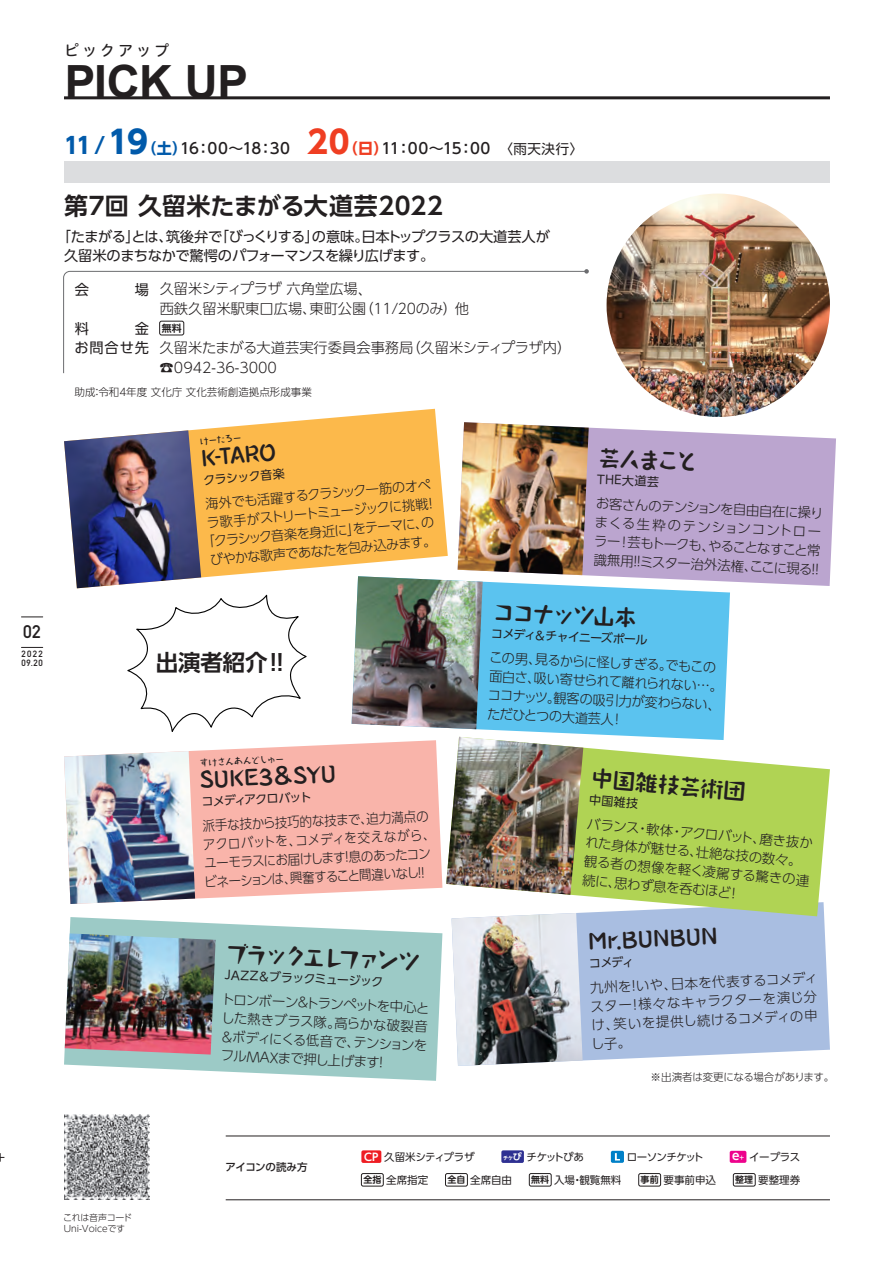
<style>
.page{position:relative;width:894px;height:1264px;background:#fff}
.page>*{position:absolute;margin:0;border:0;box-sizing:border-box;transform-origin:0 0}
.t1{font:700 45.75px "Arial";letter-spacing:-.015em;color:#231f20}
.t2{font:700 24px "UD Shin Go Pr 6 N De";letter-spacing:.01em;color:#231f20}
.t3{font:700 22.5px "Takarhythm Min De";color:#231f20}
.t4{font:700 22.5px "UD Shin Go Pr 6 N De";letter-spacing:-.005em;color:#231f20}
.t5{font:700 18px "DIN Alternate";color:#231f20}
.t6{font:500 15px "UD Shin Go Pr 6 N";letter-spacing:-.005em;color:#231f20}
.t7{font:15px "Hiragino UD Sans R Std N W5";letter-spacing:.2em;color:#231f20}
.t8{font:300 14.25px/19.5px "UD Shin Go Pr 6 N";color:#231f20}
.t9{font:14.25px/19.5px "UD Shin Go Pr 6 N";letter-spacing:-.035em;color:#231f20}
.t10{font:300 13.5px/18.8px "UD Shin Go Pr 6 N";color:#231f20}
.t11{font:300 13.5px/18.8px "UD Shin Go Pr 6 N";color:#231f20;scale:.93 1}
.t12{font:12px "UD Shin Go Pr 6 N";color:#231f20}
.t13{font:10.5px "UD Shin Go Pr 6 N";letter-spacing:-.015em;color:#231f20}
.t14{font:300 10.5px "UD Shin Go Pr 6 N";color:#231f20}
.t15{font:300 10.5px "UD Shin Go Pr 6 N";letter-spacing:-.02em;color:#231f20}
.t16{font:10.5px "UD Shin Go Pr 6 N";letter-spacing:-.035em;color:#231f20}
.t17{font:500 10.5px "UD Shin Go Pr 6 N";letter-spacing:-.025em;color:#231f20}
.t18{font:10.5px "UD Shin Go Pr 6 N";letter-spacing:-.06em;color:#231f20}
.t19{font:700 9.9px "Shin M Go Pro De";color:#231f20}
.t20{font:300 9px/10.8px "UD Shin Go Pr 6 N";letter-spacing:-.02em;color:#231f20}
.t21{font:9px "Takarhythm Min";color:#231f20}
.t22{font:700 9px/9px "DIN Alternate";letter-spacing:.145em;color:#231f20}
.s1{font-weight:700;font-size:22.5px;color:#015aaa}
.s2{font-family:"UD Shin Go Pr 6 N De";font-weight:700;font-size:22.5px;color:#015aaa}
.s3{font-weight:700;font-size:31.5px;color:#015aaa}
.s4{font-weight:700;color:#015aaa}
.s5{font-weight:700;font-size:31.5px;color:#ef3e22}
.s6{font-weight:700;color:#ef3e22}
.s7{font-weight:400;font-size:13.5px}
.s8{font-family:"UD Shin Go NT Pro De";font-weight:700;color:#fff}
.s9{font-family:"UD Shin Go NT Pro De";font-weight:700;font-size:5.25px;color:#fff}
.s10{font-family:"UD Shin Go NT Pro De";font-weight:700;font-size:9px;color:#fff}
.s11{font-family:"UD Shin Go NT Pro De";font-weight:700;font-size:12px;color:#fff}
.s12{font-family:"UD Shin Go NT Pro De";font-weight:700;font-size:6px;color:#fff}
.s13{font-family:"Shin M Go Pro De";font-weight:700;font-size:9px}
</style>
<div class="page">
<div style="left:582px;top:916px;width:247px;height:145px;background:#a9bee1"></div>
<hr style="left:226px;top:1199px;width:603px;height:1px;background:#231f20">
<hr style="left:226px;top:1135px;width:603px;height:1px;background:#231f20">
<div style="left:361px;top:1173px;width:22px;height:13px;border:1px solid #231f20;border-radius:2px"></div>
<div style="left:501px;top:1150px;width:22px;height:12px;background:#2e3092;border-radius:2px"></div>
<div style="left:610px;top:1150px;width:13px;height:12px;background:#0080c7;border-radius:2px"></div>
<svg style="left:614px;top:1153px;width:5px;height:7px"></svg>
<div style="left:729px;top:1150px;width:17px;height:12px;background:#ed028c;border-radius:2px"></div>
<div style="left:361px;top:1150px;width:20px;height:12px;background:#ee1d23;border-radius:2px"></div>
<div style="left:445px;top:1173px;width:22px;height:13px;border:1px solid #231f20;border-radius:2px"></div>
<div style="left:529px;top:1173px;width:22px;height:13px;border:1px solid #231f20;border-radius:2px"></div>
<div style="left:638px;top:1173px;width:22px;height:13px;border:1px solid #231f20;border-radius:2px"></div>
<div style="left:733px;top:1173px;width:22px;height:13px;border:1px solid #231f20;border-radius:2px"></div>
<hr style="left:64px;top:96px;width:765px;height:3px;background:#231f20">
<div style="left:64px;top:162px;width:765px;height:21px;background:#dcdddf"></div>
<svg style="left:63px;top:270px;width:524px;height:104px"></svg>
<svg style="left:584px;top:269px;width:4px;height:4px"></svg>
<svg style="left:193px;top:409px;width:254px;height:169px;background:#fcc264"></svg>
<div style="left:579px;top:427px;width:256px;height:159px;background:#bba5cf"></div>
<svg style="left:472px;top:576px;width:257px;height:160px;background:#69c7ef"></svg>
<svg style="left:192px;top:740px;width:250px;height:159px;background:#f9bab0"></svg>
<svg style="left:562px;top:736px;width:267px;height:180px;fill:#b0d354"></svg>
<svg style="left:64px;top:917px;width:378px;height:163px;background:#aad1ce"></svg>
<img style="left:451px;top:912px;width:131px;height:153px">
<img style="left:606px;top:193px;width:223px;height:224px;border-radius:112px">
<img style="left:64px;top:430px;width:137px;height:158px">
<img style="left:457px;top:422px;width:131px;height:153px">
<img style="left:446px;top:736px;width:137px;height:158px">
<img style="left:64px;top:751px;width:131px;height:152px">
<img style="left:351px;top:576px;width:131px;height:153px">
<img style="left:65px;top:933px;width:150px;height:121px">
<svg style="left:127px;top:594px;width:180px;height:138px"></svg>
<div style="left:160px;top:321px;width:24px;height:14px;background:#fff;border-radius:2px"></div>
<div style="left:159px;top:321px;width:25px;height:14px;border:1px solid #231f20;border-radius:2px"></div>
<svg style="left:0;top:1153px;width:4px;height:8px"></svg>
<svg style="left:21px;top:647px;width:22px;height:1px"></svg>
<svg style="left:21px;top:616px;width:22px;height:1px"></svg>
<img style="left:64px;top:1114px;width:85px;height:85px">
<h3 class="t5" style="left:23px;top:618px;width:19px">02</h3>
<p class="t22" style="left:21px;top:649px;width:23px">2022<br>09.20</p>
<p class="t7" style="left:64px;top:39px;width:106px">ピックアップ</p>
<h1 class="t1" style="left:65px;top:52px;width:185px">PICK UP</h1>
<p class="t6" style="left:64px;top:136px;width:520px"><span class="s1">11</span> <span class="s2">/</span> <span class="s3">19</span><span class="s4">（土）</span>16：00～18：30 <span class="s5">20</span><span class="s6">（日）</span>11：00～15：00　<span class="s7">〈雨天決行〉</span></p>
<h2 class="t2" style="left:64px;top:186px;width:380px">第7回 久留米たまがる大道芸2022</h2>
<p class="t9" style="left:64px;top:226px;width:487px;text-indent:-7px">「たまがる」とは、筑後弁で「びっくりする」の意味。日本トップクラスの大道芸人が久留米のまちなかで驚愕のパフォーマンスを繰り広げます。</p>
<p class="t8" style="left:160px;top:279px;width:311px">久留米シティプラザ 六角堂広場、<br>西鉄久留米駅東口広場、東町公園（11/20のみ）他</p>
<p class="t8" style="left:160px;top:337px;width:413px">久留米たまがる大道芸実行委員会事務局（久留米シティプラザ内）☎0942-36-3000</p>
<p class="t9" style="left:75px;top:279px;width:76px">会　　場</p>
<p class="t9" style="left:75px;top:318px;width:76px">料　　金お問合せ先</p>
<p class="t19" style="left:162px;top:320px;width:21px">無料</p>
<p class="t14" style="left:75px;top:383px;width:239px">助成：令和4年度 文化庁 文化芸術創造拠点形成事業</p>
<p class="t21" style="left:199px;top:436px;width:44px;rotate:-5deg">けーたろー</p>
<h3 class="t3" style="left:200px;top:445px;width:76px;rotate:-5deg">K-TARO</h3>
<p class="t12" style="left:202px;top:470px;width:83px;rotate:-5deg">クラシック音楽</p>
<p class="t10" style="left:198px;top:495px;width:239px;text-align:center;rotate:-5deg">海外でも活躍するクラシック一筋のオペラ歌手がストリートミュージックに挑戦！「クラシック音楽を身近に」をテーマに、のびやかな歌声であなたを包み込みます。</p>
<h3 class="t4" style="left:156px;top:644px;width:131px">出演者紹介!!</h3>
<p class="t21" style="left:200px;top:756px;width:86px;rotate:-2deg">すけさんあんどしゅー</p>
<h3 class="t3" style="left:200px;top:767px;width:137px;rotate:-3deg">SUKE3＆SYU</h3>
<p class="t12" style="left:201px;top:792px;width:112px;rotate:-3deg">コメディアクロバット</p>
<p class="t11" style="left:201px;top:816px;width:252px;rotate:-3deg">派手な技から技巧的な技まで、迫力満点のアクロバットを、コメディを交えながら、ユーモラスにお届けします！息のあったコンビネーションは、興奮すること間違いなし！！</p>
<h3 class="t3" style="left:226px;top:939px;width:196px;rotate:3deg">ブラックエレファンツ</h3>
<p class="t12" style="left:225px;top:964px;width:160px;rotate:3deg">JAZZ＆ブラックミュージック</p>
<p class="t10" style="left:222px;top:988px;width:210px;text-align:justify;rotate:3deg">トロンボーン＆トランペットを中心とした熱きブラス隊。高らかな破裂音＆ボディにくる低音で、テンションをフルMAXまで押し上げます！</p>
<h3 class="t3" style="left:598px;top:444px;width:102px;rotate:3deg">芸人まこと</h3>
<p class="t12" style="left:597px;top:469px;width:63px;rotate:3deg">THE大道芸</p>
<p class="t10" style="left:596px;top:492px;width:233px;rotate:3deg">お客さんのテンションを自由自在に操りまくる生粋のテンションコントローラー!芸もトークも、やることなすこと常識無用！！ミスター治外法権、ここに現る！！</p>
<h3 class="t3" style="left:492px;top:598px;width:147px;rotate:3deg">ココナッツ山本</h3>
<p class="t12" style="left:491px;top:622px;width:158px;rotate:3deg">コメディ＆チャイニーズポール</p>
<p class="t10" style="left:489px;top:648px;width:236px;rotate:2deg">この男、見るからに怪しすぎる。でもこの面白さ、吸い寄せられて離れられない…。ココナッツ。観客の吸引力が変わらない、ただひとつの大道芸人!</p>
<h3 class="t3" style="left:592px;top:765px;width:156px;rotate:5deg">中国雑技芸術団</h3>
<p class="t12" style="left:590px;top:789px;width:51px;rotate:5deg">中国雑技</p>
<p class="t10" style="left:587px;top:813px;width:228px;rotate:5deg">バランス・軟体・アクロバット、磨き抜かれた身体が魅せる、壮絶な技の数々。観る者の想像を軽く凌駕する驚きの連続に、思わず息を呑むほど!</p>
<h3 class="t3" style="left:587px;top:929px;width:131px;rotate:-3deg">Mr.BUNBUN</h3>
<p class="t12" style="left:588px;top:953px;width:46px;rotate:-3deg">コメディ</p>
<p class="t10" style="left:587px;top:978px;width:231px;rotate:-3deg">九州を！いや、日本を代表するコメディスター！様々なキャラクターを演じ分け、笑いを提供し続けるコメディの申し子。</p>
<p class="t15" style="left:650px;top:1068px;width:185px">※出演者は変更になる場合があります。</p>
<p class="t20" style="left:63px;top:1211px;width:70px">これは音声コード<br>Uni-Voiceです</p>
<p class="t17" style="left:225px;top:1157px;width:83px">アイコンの読み方</p>
<p class="t16" style="left:364px;top:1148px;width:112px"><span class="s8">CP</span> 久留米シティプラザ</p>
<p class="t13" style="left:503px;top:1148px;width:82px"><span class="s9">チケ</span><span class="s10">ぴ</span>チケットぴあ</p>
<p class="t18" style="left:626px;top:1148px;width:78px">ローソンチケット</p>
<p class="t13" style="left:732px;top:1148px;width:70px"><span class="s11">e</span><span class="s12">+</span> イープラス</p>
<p class="t13" style="left:447px;top:1171px;width:66px"><span class="s13">全自</span>全席自由</p>
<p class="t13" style="left:531px;top:1171px;width:92px"><span class="s13">無料</span>入場・観覧無料</p>
<p class="t13" style="left:640px;top:1171px;width:77px"><span class="s13">事前</span>要事前申込</p>
<p class="t13" style="left:735px;top:1171px;width:66px"><span class="s13">整理</span>要整理券</p>
<p class="t13" style="left:363px;top:1171px;width:66px"><span class="s13">全指</span>全席指定</p>
</div>
